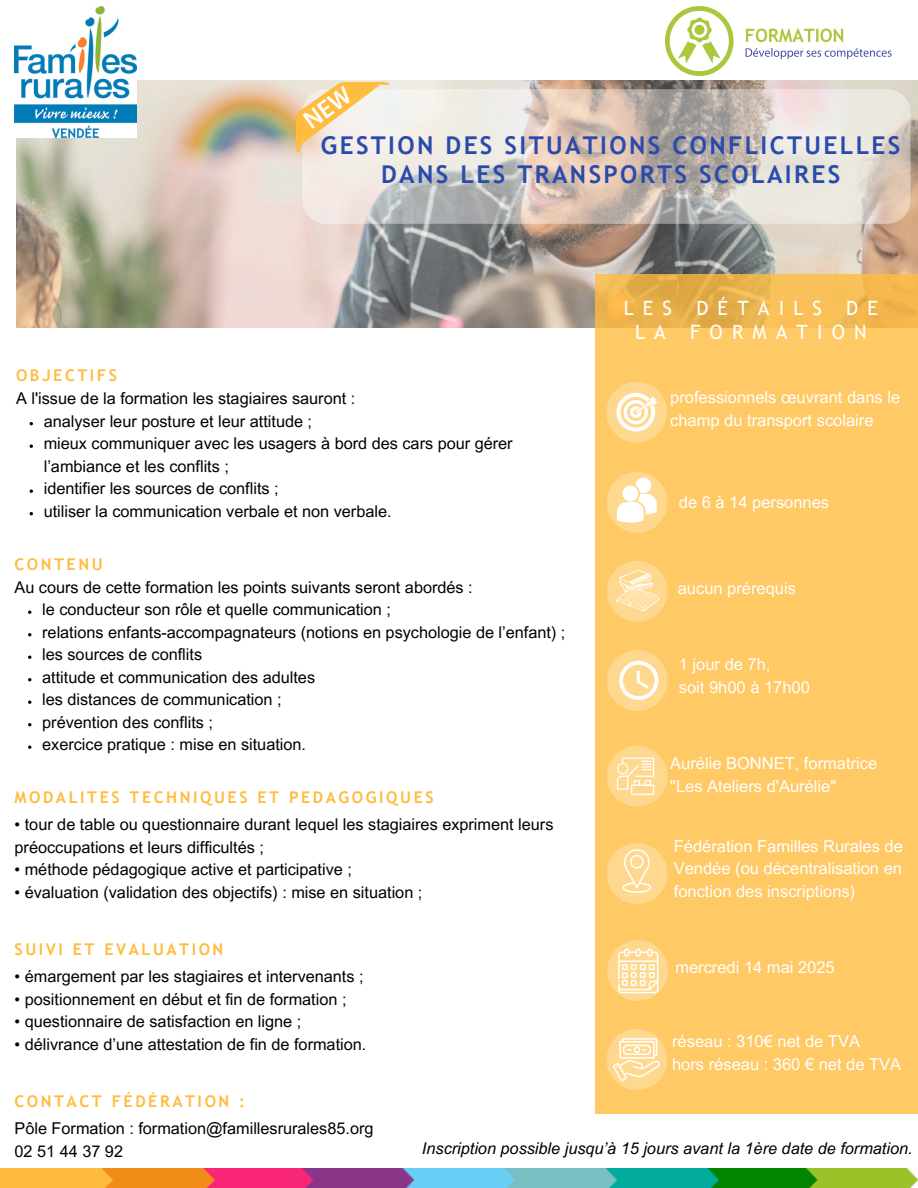
<style>
.page{position:relative;width:918px;height:1188px;background:#fff}
.page>*{position:absolute;margin:0;border:0;box-sizing:border-box;transform-origin:0 0}
.t1{font:700 24.6px/29.2px "Trebuchet MS";letter-spacing:.095em;color:#2a4baa;text-align:center}
.t2{font:19.65px/23.7px "Trebuchet MS";letter-spacing:.465em;color:#fff;text-align:center}
.t3{font:16.5px/22.5px "Arial MT Pro";color:#fff;text-align:justify}
.t4{font:16.2px/22.5px "Arial MT Pro";color:#000}
.t5{font:700 16.2px "Trebuchet MS";letter-spacing:.155em;color:#ffbc3f}
.t6{font:italic 16.2px "Arial MT Pro";color:#000}
</style>
<div class="page">
<img style="left:16px;top:81px;width:902px;height:246px">
<div style="left:595px;top:274px;width:323px;height:840px;background:#ffc965"></div>
<div style="left:607px;top:472px;width:61px;height:61px;background:#ffd88f;border-radius:50%"></div>
<div style="left:607px;top:746px;width:61px;height:61px;background:linear-gradient(to right,#ffd88f,#ffd78d);border-radius:50%"></div>
<div style="left:607px;top:561px;width:61px;height:61px;background:#ffd88f;border-radius:50%"></div>
<div style="left:607px;top:650px;width:61px;height:61px;background:#ffd88f;border-radius:50%"></div>
<div style="left:606px;top:382px;width:61px;height:61px;background:#ffd88f;border-radius:50%"></div>
<div style="left:607px;top:843px;width:61px;height:61px;background:#ffd88f;border-radius:50%"></div>
<svg style="left:607px;top:940px;width:61px;height:61px"></svg>
<div style="left:606px;top:1029px;width:61px;height:61px;background:#ffd88f;border-radius:50%"></div>
<img style="left:666px;top:7px;width:226px;height:68px">
<img style="left:0;top:1169px;width:918px;height:19px">
<img style="left:15px;top:7px;width:121px;height:130px">
<svg style="left:302px;top:89px;width:609px;height:135px"></svg>
<svg style="left:617px;top:478px;width:39px;height:45px"></svg>
<svg style="left:616px;top:393px;width:42px;height:38px"></svg>
<svg style="left:616px;top:570px;width:44px;height:41px"></svg>
<svg style="left:619px;top:661px;width:39px;height:39px"></svg>
<svg style="left:617px;top:758px;width:37px;height:37px"></svg>
<svg style="left:622px;top:849px;width:29px;height:44px"></svg>
<svg style="left:613px;top:1038px;width:47px;height:43px"></svg>
<svg style="left:618px;top:949px;width:40px;height:44px"></svg>
<svg style="left:296px;top:82px;width:94px;height:71px"></svg>
<p class="t1" style="left:321px;top:131px;width:581px">GESTION DES SITUATIONS CONFLICTUELLES<br>DANS LES TRANSPORTS SCOLAIRES</p>
<p class="t5" style="left:16px;top:366px;width:103px">OBJECTIFS</p>
<p class="t4" style="left:16px;top:389px;width:341px">A l'issue de la formation les stagiaires sauront :</p>
<p class="t4" style="left:44px;top:412px;width:270px">analyser leur posture et leur attitude ;</p>
<p class="t4" style="left:44px;top:434px;width:471px">mieux communiquer avec les usagers à bord des cars pour gérer l’ambiance et les conflits ;</p>
<p class="t4" style="left:44px;top:479px;width:236px">identifier les sources de conflits ;</p>
<p class="t4" style="left:44px;top:502px;width:349px">utiliser la communication verbale et non verbale.</p>
<p class="t5" style="left:15px;top:555px;width:90px">CONTENU</p>
<p class="t4" style="left:15px;top:578px;width:460px">Au cours de cette formation les points suivants seront abordés :</p>
<p class="t4" style="left:42px;top:600px;width:350px">le conducteur son rôle et quelle communication ;</p>
<p class="t4" style="left:42px;top:623px;width:525px">relations enfants-accompagnateurs (notions en psychologie de l’enfant) ;</p>
<p class="t4" style="left:42px;top:645px;width:161px">les sources de conflits</p>
<p class="t4" style="left:42px;top:668px;width:274px">attitude et communication des adultes</p>
<p class="t4" style="left:42px;top:690px;width:241px">les distances de communication ;</p>
<p class="t4" style="left:42px;top:713px;width:172px">prévention des conflits ;</p>
<p class="t4" style="left:42px;top:735px;width:265px">exercice pratique : mise en situation.</p>
<p class="t5" style="left:15px;top:788px;width:421px">MODALITES TECHNIQUES ET PEDAGOGIQUES</p>
<p class="t4" style="left:15px;top:815px;width:540px">• tour de table ou questionnaire durant lequel les stagiaires expriment leurs préoccupations et leurs difficultés ;</p>
<p class="t4" style="left:15px;top:860px;width:339px">• méthode pédagogique active et participative ;</p>
<p class="t4" style="left:15px;top:883px;width:409px">• évaluation (validation des objectifs) : mise en situation ;</p>
<p class="t5" style="left:15px;top:940px;width:210px">SUIVI ET EVALUATION</p>
<p class="t4" style="left:15px;top:967px;width:351px">• émargement par les stagiaires et intervenants ;</p>
<p class="t4" style="left:15px;top:990px;width:333px">• positionnement en début et fin de formation ;</p>
<p class="t4" style="left:15px;top:1012px;width:288px">• questionnaire de satisfaction en ligne ;</p>
<p class="t4" style="left:15px;top:1035px;width:353px">• délivrance d’une attestation de fin de formation.</p>
<p class="t2" style="left:624px;top:297px;width:256px">LES DÉTAILS DE<br>LA FORMATION</p>
<p class="t3" style="left:670px;top:388px;width:232px">professionnels œuvrant dans le champ du transport scolaire</p>
<p class="t3" style="left:679px;top:493px;width:152px">de 6 à 14 personnes</p>
<p class="t3" style="left:678px;top:579px;width:120px">aucun prérequis</p>
<p class="t3" style="left:679px;top:655px;width:93px">1 jour de 7h,</p>
<p class="t3" style="left:679px;top:678px;width:133px">soit 9h00 à 17h00</p>
<p class="t3" style="left:670px;top:754px;width:209px">Aurélie BONNET, formatrice</p>
<p class="t3" style="left:670px;top:777px;width:168px">"Les Ateliers d'Aurélie"</p>
<p class="t3" style="left:674px;top:837px;width:231px">Fédération Familles Rurales de Vendée (ou décentralisation en fonction des inscriptions)</p>
<p class="t3" style="left:675px;top:958px;width:161px">mercredi 14 mai 2025</p>
<p class="t3" style="left:672px;top:1032px;width:189px">réseau : 310€ net de TVA</p>
<p class="t3" style="left:672px;top:1055px;width:231px">hors réseau : 360 € net de TVA</p>
<p class="t5" style="left:15px;top:1092px;width:232px">CONTACT FÉDÉRATION :</p>
<p class="t4" style="left:15px;top:1119px;width:360px">Pôle Formation : formation@famillesrurales85.org<br>02 51 44 37 92</p>
<p class="t6" style="left:422px;top:1142px;width:492px">Inscription possible jusqu’à 15 jours avant la 1ère date de formation.</p>
</div>
